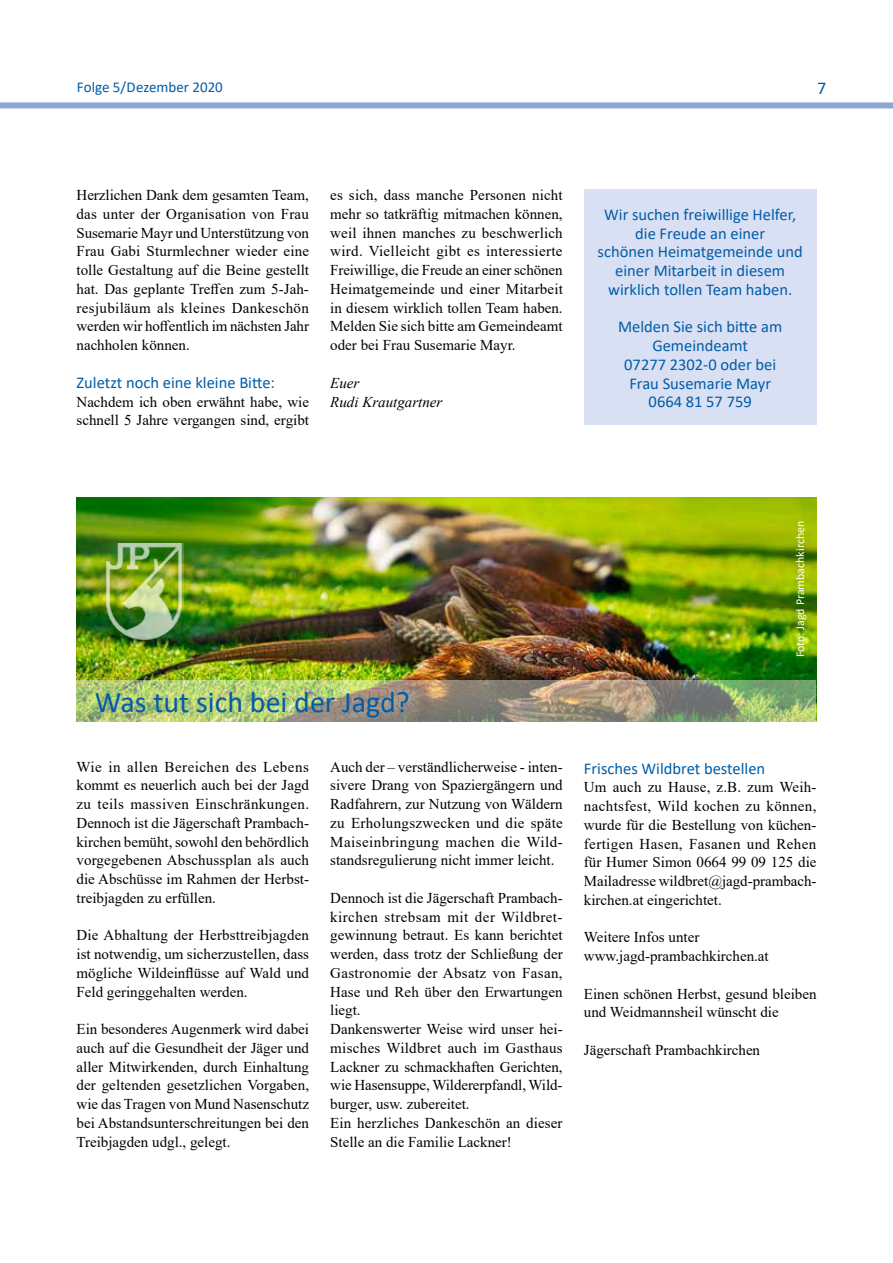
<style>
.page{position:relative;width:893px;height:1263px;background:#fff}
.page>*{position:absolute;margin:0;border:0;box-sizing:border-box;transform-origin:0 0}
.t1{font:30px "Calibri";color:#005da9}
.t2{font:18px "Calibri";color:#005da9}
.t3{font:16.5px/18.8px "Calibri";color:#005da9;text-align:center}
.t4{font:15px/18.8px "Times New Roman";color:#000;text-align:justify}
.t5{font:italic 15px/18.8px "Times New Roman";color:#000}
.t6{font:15px "Calibri";color:#005da9}
.t7{font:12px "Calibri";color:#fff}
</style>
<div class="page">
<div style="left:0;top:102px;width:893px;height:6px;background:#8da6d6"></div>
<div style="left:584px;top:190px;width:232px;height:235px;background:#dae0f3"></div>
<img style="left:76px;top:497px;width:740px;height:183px">
<img style="left:76px;top:680px;width:740px;height:42px">
<img style="left:103px;top:544px;width:80px;height:97px">
<p class="t6" style="left:77px;top:77px;width:148px">Folge 5/Dezember 2020</p>
<p class="t2" style="left:817px;top:76px;width:11px">7</p>
<p class="t4" style="left:76px;top:185px;width:234px">Herzlichen Dank dem gesamten Team, das unter der Organisation von Frau Susemarie Mayr und Unterstützung von Frau Gabi Sturmlechner wieder eine tolle Gestaltung auf die Beine gestellt hat. Das geplante Treffen zum 5-Jah&shy;resjubiläum als kleines Dankeschön werden wir hoffentlich im nächsten Jahr nachholen können.</p>
<p class="t3" style="left:76px;top:372px;width:200px">Zuletzt noch eine kleine Bitte:</p>
<p class="t4" style="left:76px;top:392px;width:234px">Nachdem ich oben erwähnt habe, wie schnell 5 Jahre vergangen sind, ergibt</p>
<p class="t4" style="left:330px;top:185px;width:234px">es sich, dass manche Personen nicht mehr so tatkräftig mitmachen können, weil ihnen manches zu beschwerlich wird. Vielleicht gibt es interessierte Freiwillige, die Freude an einer schönen Heimatgemeinde und einer Mitarbeit in diesem wirklich tollen Team haben.<br>Melden Sie sich bitte am Gemeindeamt oder bei Frau Susemarie Mayr.</p>
<p class="t5" style="left:330px;top:373px;width:114px">Euer<br>Rudi Krautgartner</p>
<p class="t3" style="left:598px;top:205px;width:207px">Wir suchen freiwillige Helfer, die Freude an einer<br>schönen Heimatgemeinde und einer Mitarbeit in diesem wirklich tollen Team haben.</p>
<p class="t3" style="left:618px;top:317px;width:166px">Melden Sie sich bitte am<br>Gemeindeamt<br>07277 2302-0 oder bei<br>Frau Susemarie Mayr<br>0664 81 57 759</p>
<h1 class="t1" style="left:95px;top:681px;width:316px">Was tut sich bei der Jagd?</h1>
<p class="t4" style="left:76px;top:757px;width:234px">Wie in allen Bereichen des Lebens kommt es neuerlich auch bei der Jagd zu teils massiven Einschränkungen.<br>Dennoch ist die Jägerschaft Prambach&shy;kirchen bemüht, sowohl den behördlich vorgegebenen Abschussplan als auch die Abschüsse im Rahmen der Herbst&shy;treibjagden zu erfüllen.</p>
<p class="t4" style="left:76px;top:925px;width:234px">Die Abhaltung der Herbsttreibjagden ist notwendig, um sicherzustellen, dass mögliche Wildeinflüsse auf Wald und Feld geringgehalten werden.</p>
<p class="t4" style="left:76px;top:1019px;width:234px">Ein besonderes Augenmerk wird dabei auch auf die Gesundheit der Jäger und aller Mitwirkenden, durch Einhaltung der geltenden gesetzlichen Vorgaben, wie das Tragen von Mund Nasenschutz bei Abstandsunterschreitungen bei den Treibjagden udgl., gelegt.</p>
<p class="t4" style="left:330px;top:757px;width:234px">Auch der – verständlicherweise - inten&shy;sivere Drang von Spaziergängern und Radfahrern, zur Nutzung von Wäldern zu Erholungszwecken und die späte Maiseinbringung machen die Wild&shy;standsregulierung nicht immer leicht.</p>
<p class="t4" style="left:330px;top:888px;width:234px;text-align:left">Dennoch ist die Jägerschaft Prambach&shy;kirchen strebsam mit der Wildbret&shy;gewinnung betraut. Es kann berichtet werden, dass trotz der Schließung der Gastronomie der Absatz von Fasan, Hase und Reh über den Erwartungen liegt.<br>Dankenswerter Weise wird unser hei&shy;misches Wildbret auch im Gasthaus Lackner zu schmackhaften Gerichten, wie Hasensuppe, Wildererpfandl, Wild&shy;burger, usw. zubereitet.<br>Ein herzliches Dankeschön an dieser Stelle an die Familie Lackner!</p>
<p class="t7" style="left:792px;top:657px;width:138px;rotate:-90deg">Foto: Jagd Prambachkirchen</p>
<p class="t3" style="left:584px;top:758px;width:183px">Frisches Wildbret bestellen</p>
<p class="t4" style="left:584px;top:777px;width:234px">Um auch zu Hause, z.B. zum Weih&shy;nachtsfest, Wild kochen zu können, wurde für die Bestellung von küchen&shy;fertigen Hasen, Fasanen und Rehen für Humer Simon 0664 99 09 125 die Mailadresse wildbret@jagd-prambach&shy;kirchen.at eingerichtet.</p>
<p class="t4" style="left:584px;top:927px;width:186px">Weitere Infos unter www.jagd-prambachkirchen.at</p>
<p class="t4" style="left:584px;top:984px;width:234px">Einen schönen Herbst, gesund bleiben und Weidmannsheil wünscht die</p>
<p class="t4" style="left:584px;top:1040px;width:178px">Jägerschaft Prambachkirchen</p>
</div>
